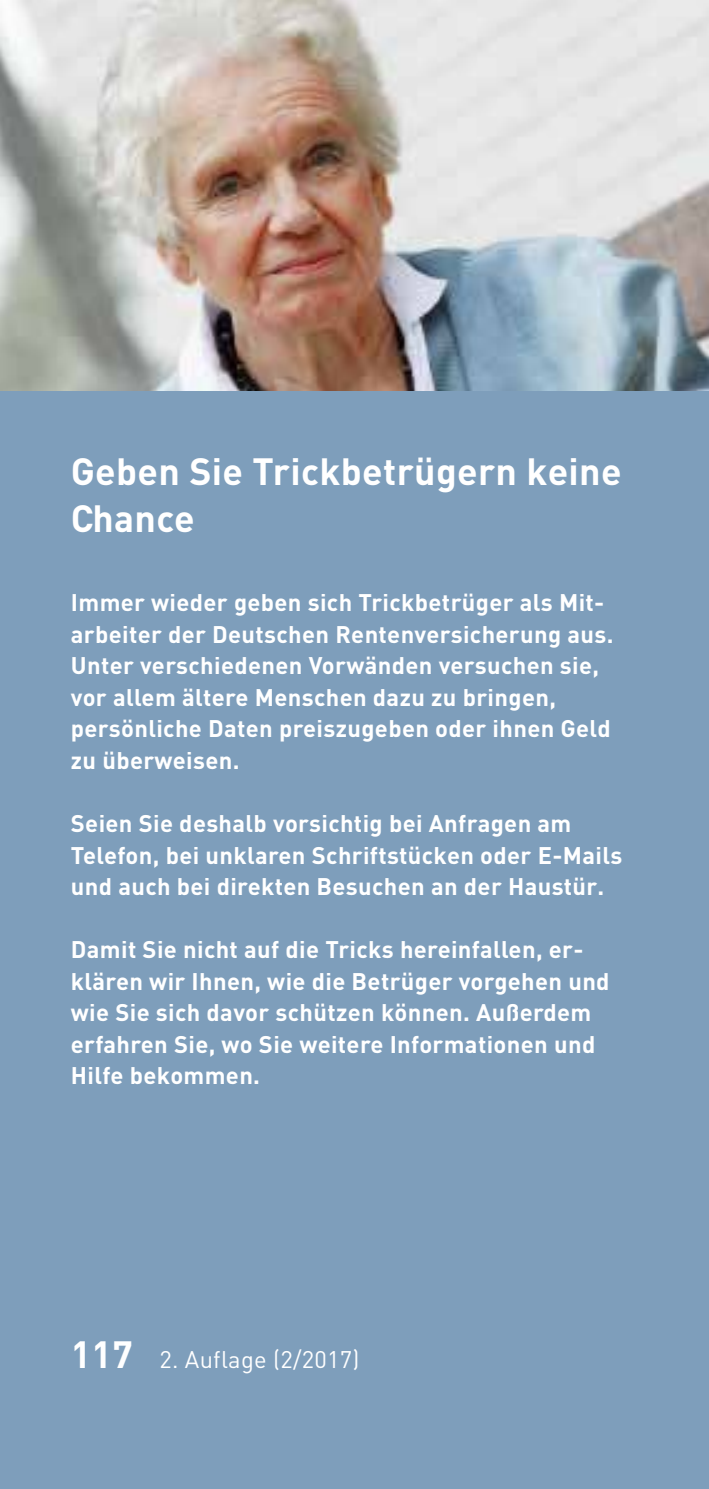
<style>
.page{position:relative;width:709px;height:1489px;background:#fff}
.page>*{position:absolute;margin:0;border:0;box-sizing:border-box;transform-origin:0 0}
.t1{font:700 37.5px/47.2px "DIN";letter-spacing:.01em;color:#fff}
.t2{font:700 23.75px/31.5px "DIN";letter-spacing:.015em;color:#fff}
.t3{font:23.75px "DIN";letter-spacing:.01em;color:#fff}
.s1{font-weight:700;font-size:37.5px}
</style>
<div class="page">
<div style="left:0;top:390px;width:709px;height:1098px;background:#7e9ebb"></div>
<img style="left:0;top:0;width:709px;height:390px">
<h1 class="t1" style="left:71px;top:446px;width:552px">Geben Sie Trickbetrügern keine<br>Chance</h1>
<p class="t2" style="left:71px;top:586px;width:544px">Immer wieder geben sich Trickbetrüger als Mit&shy;arbeiter der Deutschen Rentenversicherung aus.<br>Unter verschiedenen Vorwänden versuchen sie, vor allem ältere Menschen dazu zu bringen, persönliche Daten preiszugeben oder ihnen Geld zu überweisen.</p>
<p class="t2" style="left:71px;top:806px;width:553px">Seien Sie deshalb vorsichtig bei Anfragen am<br>Telefon, bei unklaren Schriftstücken oder E-Mails und auch bei direkten Besuchen an der Haustür.</p>
<p class="t2" style="left:71px;top:932px;width:540px">Damit Sie nicht auf die Tricks hereinfallen, er&shy;klären wir Ihnen, wie die Betrüger vorgehen und wie Sie sich davor schützen können. Außerdem erfahren Sie, wo Sie weitere Informationen und Hilfe bekommen.</p>
<p class="t3" style="left:71px;top:1344px;width:290px"><span class="s1">117</span> 2. Auflage (2/2017)</p>
</div>
